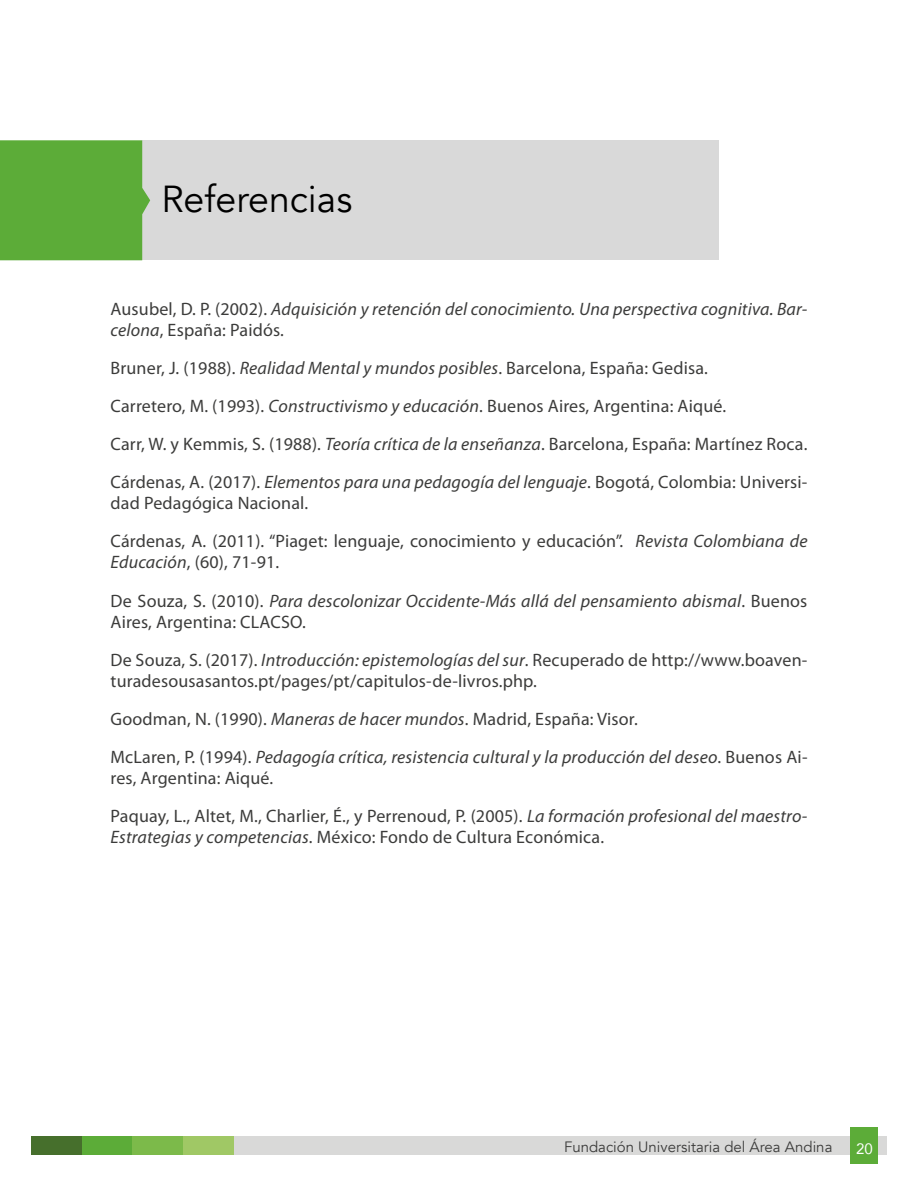
<style>
.page{position:relative;width:918px;height:1188px;background:#fff}
.page>*{position:absolute;margin:0;border:0;box-sizing:border-box;transform-origin:0 0}
.t1{font:37.5px "Avenir";color:#000}
.t2{font:18px/38px "Myriad Pro";letter-spacing:.01em;color:#3c3c3b}
.t3{font:italic 18px/21px "Myriad Pro";letter-spacing:.01em;color:#3c3c3b}
.t4{font:15px "Avenir";color:#3c3c3b}
.t5{font:15px "Avenir";color:#fff}
.s1{font-style:normal}
.s2{font-style:italic}
</style>
<div class="page">
<div style="left:234px;top:1137px;width:653px;height:18px;background:#d9d9d8"></div>
<div style="left:850px;top:1128px;width:28px;height:36px;background:#5cac38"></div>
<div style="left:82px;top:1137px;width:50px;height:18px;background:#5cac38"></div>
<div style="left:132px;top:1137px;width:51px;height:18px;background:#7cba4a"></div>
<div style="left:31px;top:1137px;width:51px;height:18px;background:#466f2c"></div>
<div style="left:183px;top:1137px;width:51px;height:18px;background:#a0c865"></div>
<div style="left:142px;top:140px;width:576px;height:120px;background:#d9d9d9"></div>
<div style="left:0;top:140px;width:150px;height:120px;background:#5cac38"></div>
<h1 class="t1" style="left:161px;top:177px;width:193px">Referencias</h1>
<p class="t3" style="left:111px;top:299px;width:698px"><span class="s1">Ausubel, D. P. (2002).</span> Adquisición y retención del conocimiento. Una perspectiva cognitiva. Bar&shy;celona<span class="s1">, España: Paidós.</span></p>
<p class="t2" style="left:111px;top:349px;width:698px">Bruner, J. (1988). <span class="s2">Realidad Mental y mundos posibles</span>. Barcelona, España: Gedisa.<br>Carretero, M. (1993). <span class="s2">Constructivismo y educación</span>. Buenos Aires, Argentina: Aiqué.<br>Carr, W. y Kemmis, S. (1988). <span class="s2">Teoría crítica de la enseñanza</span>. Barcelona, España: Martínez Roca.<br>Cárdenas, A. (2017). <span class="s2">Elementos para una pedagogía del lenguaje</span>. Bogotá, Colombia: Universi-</p>
<p class="t2" style="left:111px;top:484px;width:698px">dad Pedagógica Nacional.<br>Cárdenas, A. (2011). “Piaget: lenguaje, conocimiento y educación”. <span class="s2">Revista Colombiana de</span></p>
<p class="t3" style="left:111px;top:543px;width:698px;line-height:38px">Educación<span class="s1">, (60), 71-91.<br>De Souza, S. (2010).</span> Para descolonizar Occidente-Más allá del pensamiento abismal<span class="s1">. Buenos</span></p>
<p class="t2" style="left:111px;top:602px;width:698px">Aires, Argentina: CLACSO.<br>De Souza, S. (2017). <span class="s2">Introducción: epistemologías del sur</span>. Recuperado de http://www.boaven-</p>
<p class="t2" style="left:111px;top:661px;width:698px">turadesousasantos.pt/pages/pt/capitulos-de-livros.php.<br>Goodman, N. (1990). <span class="s2">Maneras de hacer mundos</span>. Madrid, España: Visor.<br>McLaren, P. (1994). <span class="s2">Pedagogía crítica, resistencia cultural y la producción del deseo</span>. Buenos Ai-</p>
<p class="t2" style="left:111px;top:758px;width:698px">res, Argentina: Aiqué.<br>Paquay, L., Altet, M., Charlier, É., y Perrenoud, P. (2005). <span class="s2">La formación profesional del maestro-</span></p>
<p class="t2" style="left:111px;top:817px;width:495px"><span class="s2">Estrategias y competencias</span>. México: Fondo de Cultura Económica.</p>
<p class="t4" style="left:564px;top:1138px;width:270px">Fundación Universitaria del Área Andina</p>
<p class="t5" style="left:856px;top:1136px;width:18px">20</p>
</div>
